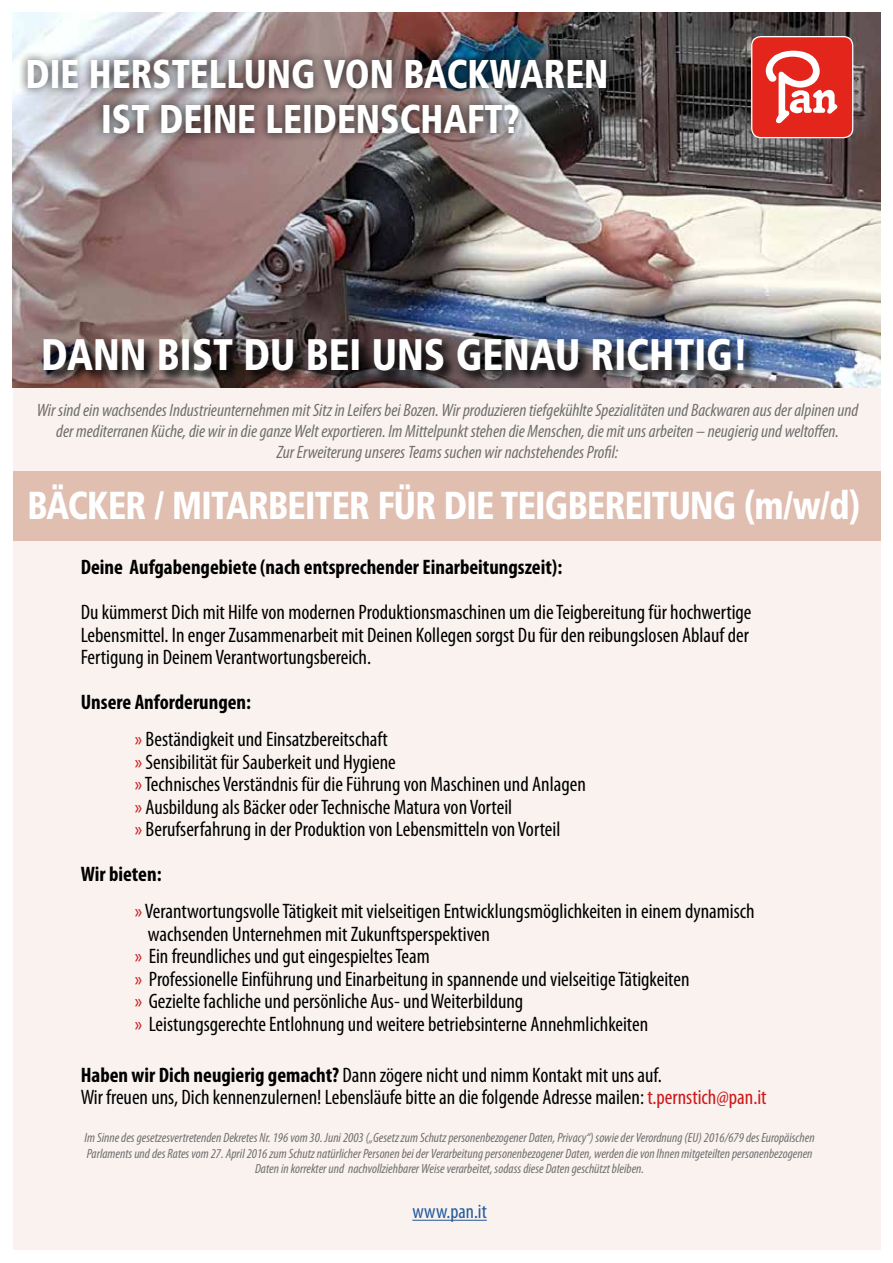
<style>
.page{position:relative;width:893px;height:1263px;background:#fff}
.page>*{position:absolute;margin:0;border:0;box-sizing:border-box;transform-origin:0 0}
.t1{font:900 condensed 44.1px "Frutiger LT Std";color:#fff;scale:.91 1}
.t2{font:900 condensed 40.2px/45px "Frutiger LT Std";color:#fff;text-align:center;scale:.91 1}
.t3{font:900 condensed 39px "Frutiger LT Std";letter-spacing:-.02em;color:#fff;scale:.9 1}
.t4{font:condensed 21px/22.5px "Myriad Pro";color:#000}
.t5{font:700 condensed 21px "Myriad Pro";color:#000}
.t6{font:condensed 20.25px "Myriad Pro";color:#245a9c}
.t7{font:italic condensed 18px/20.5px "Myriad Pro";color:#6f6f6e;text-align:center}
.t8{font:italic condensed 13.5px/15.8px "Myriad Pro";color:#6f6f6e;text-align:center}
.s1{font-weight:700}
.s2{color:#cd181a}
</style>
<div class="page">
<div style="left:13px;top:13px;width:867px;height:1237px;background:#f9f2ef"></div>
<img style="left:13px;top:13px;width:867px;height:375px">
<div style="left:752px;top:37px;width:101px;height:101px;background:#e4251c;border-radius:9px"></div>
<div style="left:751px;top:36px;width:102px;height:102px;border:1px solid #fff;border-radius:9px"></div>
<svg style="left:765px;top:51px;width:73px;height:73px"></svg>
<div style="left:13px;top:472px;width:867px;height:69px;background:#e0beb0"></div>
<hr style="left:412px;top:1220px;width:75px;height:1px;background:#245a9c">
<div style="left:18px;top:51px;width:598px;height:92px;background:#000;opacity:.75"></div>
<img style="left:42px;top:337px;width:716px;height:48px">
<h2 class="t2" style="left:26px;top:52px;width:642px">DIE HERSTELLUNG VON BACKWAREN<br>IST DEINE LEIDENSCHAFT?</h2>
<h1 class="t1" style="left:41px;top:328px;width:779px">DANN BIST DU BEI UNS GENAU RICHTIG!</h1>
<p class="t7" style="left:37px;top:400px;width:823px">Wir sind ein wachsendes Industrieunternehmen mit Sitz in Leifers bei Bozen. Wir produzieren tiefgekühlte Spezialitäten und Backwaren aus der alpinen und der mediterranen Küche, die wir in die ganze Welt exportieren. Im Mittelpunkt stehen die Menschen, die mit uns arbeiten – neugierig und weltoffen.<br>Zur Erweiterung unseres Teams suchen wir nachstehendes Profil:</p>
<h3 class="t3" style="left:28px;top:482px;width:926px">BÄCKER / MITARBEITER FÜR DIE TEIGBEREITUNG (m/w/d)</h3>
<p class="t5" style="left:81px;top:554px;width:483px">Deine Aufgabengebiete (nach entsprechender Einarbeitungszeit):</p>
<p class="t4" style="left:81px;top:601px;width:672px">Du kümmerst Dich mit Hilfe von modernen Produktionsmaschinen um die Teigbereitung für hochwertige<br>Lebensmittel. In enger Zusammenarbeit mit Deinen Kollegen sorgst Du für den reibungslosen Ablauf der<br>Fertigung in Deinem Verantwortungsbereich.</p>
<p class="t4" style="left:135px;top:683px;width:254px;line-height:37.3px;text-indent:-54px"><span class="s1">Unsere Anforderungen:<br></span><span class="s2">»</span> Beständigkeit und Einsatzbereitschaft</p>
<p class="t4" style="left:135px;top:750px;width:453px"><span class="s2">»</span> Sensibilität für Sauberkeit und Hygiene<br><span class="s2">»</span> Technisches Verständnis für die Führung von Maschinen und Anlagen <span class="s2">»</span> Ausbildung als Bäcker oder Technische Matura von Vorteil<br><span class="s2">»</span> Berufserfahrung in der Produktion von Lebensmitteln von Vorteil</p>
<p class="t4" style="left:135px;top:855px;width:621px;line-height:37.3px;text-indent:-54px"><span class="s1">Wir bieten:<br></span><span class="s2">»</span> Verantwortungsvolle Tätigkeit mit vielseitigen Entwicklungsmöglichkeiten in einem dynamisch</p>
<p class="t4" style="left:135px;top:922px;width:556px;text-indent:13px">wachsenden Unternehmen mit Zukunftsperspektiven<br><span class="s2">»</span> Ein freundliches und gut eingespieltes Team<br><span class="s2">»</span> Professionelle Einführung und Einarbeitung in spannende und vielseitige Tätigkeiten <span class="s2">»</span> Gezielte fachliche und persönliche Aus- und Weiterbildung<br><span class="s2">»</span> Leistungsgerechte Entlohnung und weitere betriebsinterne Annehmlichkeiten</p>
<p class="t4" style="left:81px;top:1063px;width:687px"><span class="s1">Haben wir Dich neugierig gemacht?</span> Dann zögere nicht und nimm Kontakt mit uns auf.<br>Wir freuen uns, Dich kennenzulernen! Lebensläufe bitte an die folgende Adresse mailen: <span class="s2">t.pernstich@pan.it</span></p>
<p class="t8" style="left:85px;top:1129px;width:732px">Im Sinne des gesetzesvertretenden Dekretes Nr. 196 vom 30. Juni 2003 („Gesetz zum Schutz personenbezogener Daten, Privacy“) sowie der Verordnung (EU) 2016/679 des Europäischen<br>Parlaments und des Rates vom 27. April 2016 zum Schutz natürlicher Personen bei der Verarbeitung personenbezogener Daten, werden die von Ihnen mitgeteilten personenbezogenen<br>Daten in korrekter und nachvollziehbarer Weise verarbeitet, sodass diese Daten geschützt bleiben.</p>
<p class="t6" style="left:412px;top:1199px;width:76px">www.pan.it</p>
</div>
